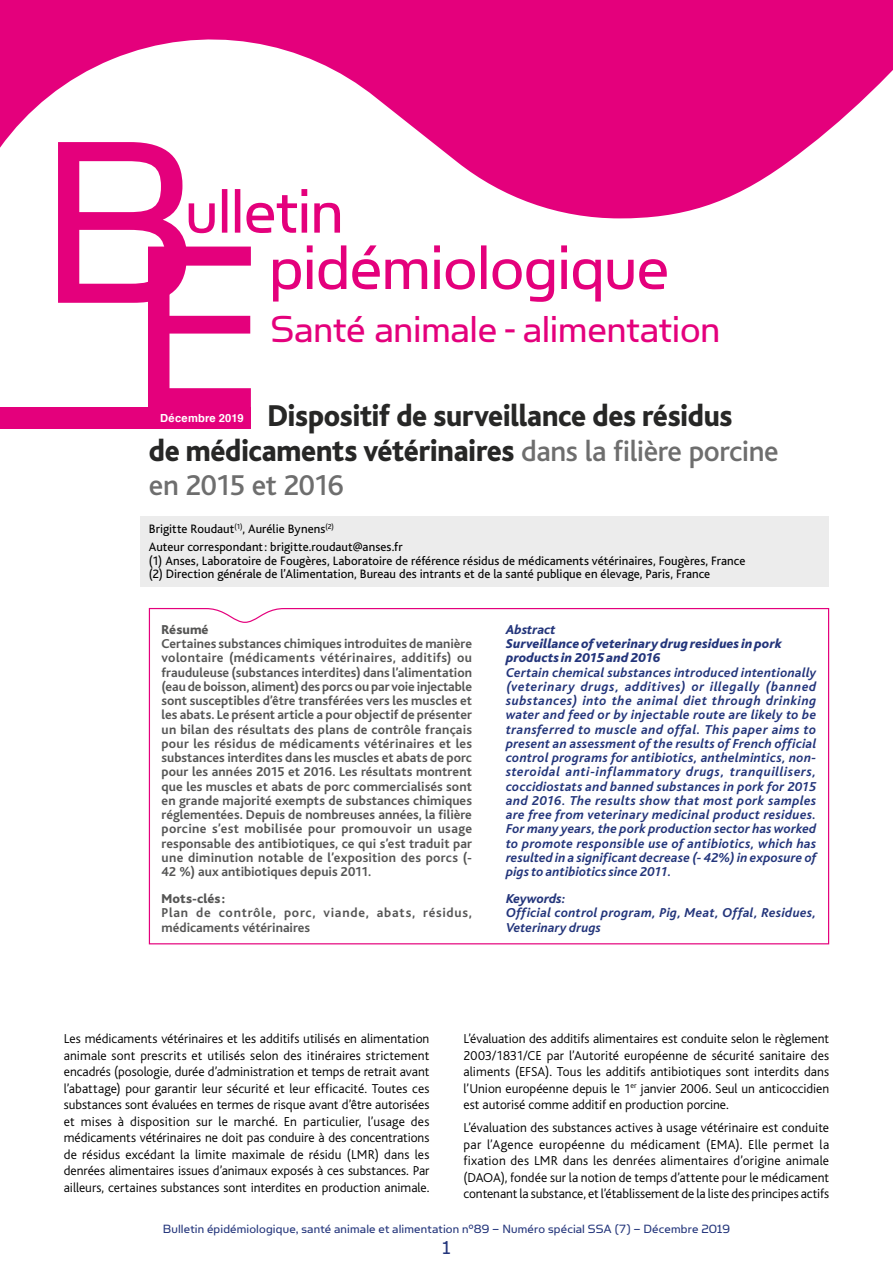
<style>
.page{position:relative;width:893px;height:1263px;background:#fff}
.page>*{position:absolute;margin:0;border:0;box-sizing:border-box;transform-origin:0 0}
.t1{font:42.3px "Simian Text Orangutan";letter-spacing:-.005em;color:#e4007c}
.Titre_article{font:800 31.5px/34.5px "Bliss";letter-spacing:-.015em;color:#272726;scale:.92 1}
.Titre_article-2{font:500 30px "Bliss";letter-spacing:-.03em;color:#6e6e6e}
.t2{font:21px "Simian Text Orangutan";color:#23357b}
.TEXTE_COURANT{font:300 13.5px/16.5px "Bliss";color:#000;text-align:justify}
.Résumé_FR{font:700 13.5px/14.2px "Bliss";letter-spacing:.015em;color:#565655;text-align:justify}
.Texte_Abstract_GB{font:italic 700 13.5px/14.2px "Bliss";letter-spacing:.015em;color:#23357b;text-align:justify}
.t3{font:13.5px "Simian Text Orangutan";letter-spacing:.01em;color:#23357b}
.Résumé_FR-2{font:700 13.5px/14.2px "Bliss";letter-spacing:.045em;color:#565655}
.titre_anglais{font:italic 800 13.5px/14.2px "Bliss";letter-spacing:.01em;color:#23357b}
.ST_Abstract{font:italic 800 13.5px "Bliss";color:#23357b}
.ST_Résumé{font:800 13.5px "Bliss";letter-spacing:.005em;color:#565655}
.Auteurs_2{font:12.75px "Bliss";letter-spacing:.005em;color:#000}
.auteurs_1{font:12.75px "Bliss";letter-spacing:.005em;color:#000}
.t4{font:700 11.1px "Helvetica";letter-spacing:.02em;color:#fff}
.s1{font-weight:500;font-size:30px;color:#6e6e6e}
</style>
<div class="page">
<svg style="left:58px;top:218px;width:609px;height:189px"></svg>
<div style="left:0;top:407px;width:251px;height:22px;background:#e4007c"></div>
<div style="left:140px;top:516px;width:689px;height:71px;background:#ececec"></div>
<svg style="left:148px;top:607px;width:682px;height:338px"></svg>
<svg style="left:0;top:0;width:893px;height:218px;fill:#e4007c"></svg>
<p class="t1" style="left:270px;top:305px;width:451px">Santé animale - alimentation</p>
<p class="Titre_article" style="left:149px;top:399px;width:686px;text-indent:119px">Dispositif de surveillance des résidus<br>de médicaments vétérinaires <span class="s1">dans la filière porcine</span></p>
<p class="Titre_article-2" style="left:149px;top:470px;width:197px">en 2015 et 2016</p>
<p class="t4" style="left:160px;top:409px;width:85px">Décembre 2019</p>
<p class="auteurs_1" style="left:149px;top:522px;width:186px">Brigitte Roudaut<sup>(1)</sup>, Aurélie Bynens<sup>(2)</sup></p>
<p class="Auteurs_2" style="left:149px;top:540px;width:255px">Auteur correspondant: brigitte.roudaut@anses.fr</p>
<p class="Auteurs_2" style="left:149px;top:554px;width:598px">(1) Anses, Laboratoire de Fougères, Laboratoire de référence résidus de médicaments vétérinaires, Fougères, France</p>
<p class="Auteurs_2" style="left:149px;top:567px;width:563px">(2) Direction générale de l’Alimentation, Bureau des intrants et de la santé publique en élevage, Paris, France</p>
<p class="ST_Résumé" style="left:162px;top:622px;width:49px">Résumé</p>
<p class="Résumé_FR" style="left:162px;top:637px;width:312px">Certaines substances chimiques introduites de manière volontaire (médicaments vétérinaires, additifs) ou frauduleuse (substances interdites) dans l’alimentation (eau de boisson, aliment) des porcs ou par voie injectable sont susceptibles d’être transférées vers les muscles et les abats. Le présent article a pour objectif de présenter un bilan des résultats des plans de contrôle français pour les résidus de médicaments vétérinaires et les substances interdites dans les muscles et abats de porc pour les années 2015 et 2016. Les résultats montrent que les muscles et abats de porc commercialisés sont en grande majorité exempts de substances chimiques réglementées. Depuis de nombreuses années, la filière porcine s’est mobilisée pour promouvoir un usage responsable des antibiotiques, ce qui s’est traduit par une diminution notable de l’exposition des porcs (- 42 %) aux antibiotiques depuis 2011.</p>
<p class="ST_Résumé" style="left:162px;top:892px;width:65px">Mots-clés:</p>
<p class="Résumé_FR-2" style="left:162px;top:906px;width:312px">Plan de contrôle, porc, viande, abats, résidus, médicaments vétérinaires</p>
<p class="ST_Abstract" style="left:506px;top:622px;width:51px">Abstract</p>
<p class="titre_anglais" style="left:506px;top:637px;width:278px">Surveillance of veterinary drug residues in pork products in 2015 and 2016</p>
<p class="Texte_Abstract_GB" style="left:506px;top:665px;width:312px">Certain chemical substances introduced intentionally (veterinary drugs, additives) or illegally (banned substances) into the animal diet through drinking water and feed or by injectable route are likely to be transferred to muscle and offal. This paper aims to present an assessment of the results of French official control programs for antibiotics, anthelmintics, non&shy;steroidal anti-inflammatory drugs, tranquillisers, coccidiostats and banned substances in pork for 2015 and 2016. The results show that most pork samples are free from veterinary medicinal product residues.<br>For many years, the pork production sector has worked to promote responsible use of antibiotics, which has resulted in a significant decrease (- 42%) in exposure of pigs to antibiotics since 2011.</p>
<p class="ST_Abstract" style="left:506px;top:892px;width:61px">Keywords:</p>
<p class="Texte_Abstract_GB" style="left:506px;top:906px;width:312px">Official control program, Pig, Meat, Offal, Residues,<br>Veterinary drugs</p>
<p class="TEXTE_COURANT" style="left:64px;top:1031px;width:367px">Les médicaments vétérinaires et les additifs utilisés en alimentation animale sont prescrits et utilisés selon des itinéraires strictement encadrés (posologie, durée d’administration et temps de retrait avant l’abattage) pour garantir leur sécurité et leur efficacité. Toutes ces substances sont évaluées en termes de risque avant d’être autorisées et mises à disposition sur le marché. En particulier, l’usage des médicaments vétérinaires ne doit pas conduire à des concentrations de résidus excédant la limite maximale de résidu (LMR) dans les denrées alimentaires issues d’animaux exposés à ces substances. Par ailleurs, certaines substances sont interdites en production animale.</p>
<p class="TEXTE_COURANT" style="left:463px;top:1031px;width:367px">L’évaluation des additifs alimentaires est conduite selon le règlement 2003/1831/CE par l’Autorité européenne de sécurité sanitaire des aliments (EFSA). Tous les additifs antibiotiques sont interdits dans l’Union européenne depuis le 1<sup>er</sup> janvier 2006. Seul un anticoccidien est autorisé comme additif en production porcine.</p>
<p class="TEXTE_COURANT" style="left:463px;top:1120px;width:367px">L’évaluation des substances actives à usage vétérinaire est conduite par l’Agence européenne du médicament (EMA). Elle permet la fixation des LMR dans les denrées alimentaires d’origine animale (DAOA), fondée sur la notion de temps d’attente pour le médicament contenant la substance, et l’établissement de la liste des principes actifs</p>
<p class="t3" style="left:163px;top:1221px;width:569px">Bulletin épidémiologique, santé animale et alimentation n°89 – Numéro spécial SSA (7) – Décembre 2019</p>
<p class="t2" style="left:442px;top:1236px;width:10px">1</p>
</div>
